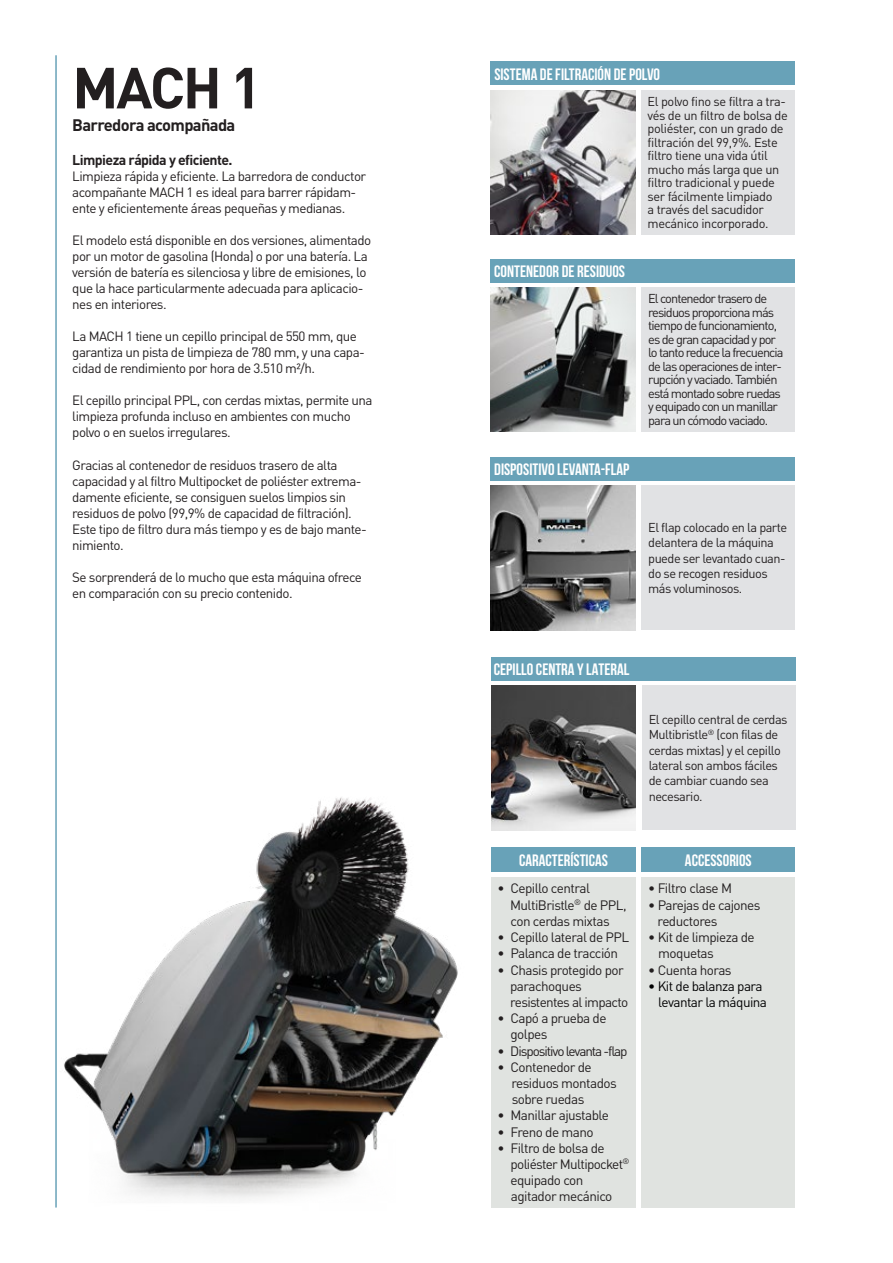
<style>
.page{position:relative;width:893px;height:1263px;background:#fff}
.page>*{position:absolute;margin:0;border:0;box-sizing:border-box;transform-origin:0 0}
.t1{font:700 57px "DIN Pro";color:#231f20}
.t2{font:700 16.5px "Bebas Neue";color:#fff}
.t3{font:700 16.5px "DIN Pro";letter-spacing:-.04em;color:#231f20}
.t4{font:700 14.1px "DIN Pro";letter-spacing:-.04em;color:#231f20}
.t5{font:13.5px/16.2px "DIN Pro";letter-spacing:-.04em;color:#231f20}
.t6{font:13.5px/16.2px "DIN Pro";letter-spacing:-.04em;color:#000001}
.t7{font:13.5px "DIN Pro";letter-spacing:-.08em;color:#231f20}
.t8{font:13.35px/16px "DIN Pro";letter-spacing:-.04em;color:#231f20}
.t9{font:12.75px/15.3px "DIN Pro";letter-spacing:-.04em;color:#231f20}
.t10{font:12.75px/13.5px "DIN Pro";letter-spacing:-.07em;color:#231f20}
</style>
<div class="page">
<img style="left:491px;top:685px;width:145px;height:145px">
<img style="left:491px;top:486px;width:144px;height:144px">
<img style="left:491px;top:287px;width:144px;height:145px">
<img style="left:491px;top:90px;width:144px;height:145px">
<hr style="left:55px;top:55px;width:2px;height:1152px;background:#68a2b8">
<img style="left:55px;top:780px;width:560px;height:428px">
<div style="left:642px;top:877px;width:153px;height:331px;background:#e0e3e0"></div>
<div style="left:491px;top:877px;width:145px;height:331px;background:#e0e3e0"></div>
<div style="left:642px;top:685px;width:153px;height:145px;background:#e1e2e4"></div>
<div style="left:642px;top:486px;width:153px;height:144px;background:#e1e2e4"></div>
<div style="left:642px;top:287px;width:153px;height:145px;background:#e1e2e4"></div>
<div style="left:642px;top:847px;width:153px;height:25px;background:#68a2b8"></div>
<div style="left:491px;top:847px;width:145px;height:25px;background:#68a2b8"></div>
<div style="left:491px;top:657px;width:304px;height:24px;background:#68a2b8"></div>
<div style="left:491px;top:457px;width:304px;height:24px;background:#68a2b8"></div>
<div style="left:491px;top:259px;width:304px;height:24px;background:#68a2b8"></div>
<div style="left:641px;top:90px;width:153px;height:145px;background:#e1e2e4"></div>
<div style="left:491px;top:62px;width:304px;height:23px;background:#68a2b8"></div>
<h1 class="t1" style="left:72px;top:40px;width:191px">MACH 1</h1>
<p class="t3" style="left:72px;top:111px;width:165px">Barredora acompañada</p>
<p class="t4" style="left:72px;top:148px;width:162px">Limpieza rápida y eficiente.</p>
<p class="t8" style="left:72px;top:167px;width:295px">Limpieza rápida y eficiente. La barredora de conductor acompañante MACH 1 es ideal para barrer rápidam&shy;ente y eficientemente áreas pequeñas y medianas.</p>
<p class="t8" style="left:72px;top:231px;width:300px">El modelo está disponible en dos versiones, alimentado por un motor de gasolina (Honda) o por una batería. La versión de batería es silenciosa y libre de emisiones, lo que la hace particularmente adecuada para aplicacio&shy;nes en interiores.</p>
<p class="t8" style="left:72px;top:327px;width:294px">La MACH 1 tiene un cepillo principal de 550 mm, que garantiza un pista de limpieza de 780 mm, y una capa&shy;cidad de rendimiento por hora de 3.510 m²/h.</p>
<p class="t8" style="left:72px;top:391px;width:302px">El cepillo principal PPL, con cerdas mixtas, permite una limpieza profunda incluso en ambientes con mucho polvo o en suelos irregulares.</p>
<p class="t8" style="left:72px;top:455px;width:296px">Gracias al contenedor de residuos trasero de alta capacidad y al filtro Multipocket de poliéster extrema&shy;damente eficiente, se consiguen suelos limpios sin residuos de polvo (99,9% de capacidad de filtración).<br>Este tipo de filtro dura más tiempo y es de bajo mante&shy;nimiento.</p>
<p class="t8" style="left:72px;top:568px;width:291px">Se sorprenderá de lo mucho que esta máquina ofrece en comparación con su precio contenido.</p>
<p class="t2" style="left:494px;top:65px;width:167px">SISTEMA DE FILTRACIÓN DE POLVO</p>
<p class="t2" style="left:494px;top:262px;width:132px">CONTENEDOR DE RESIDUOS</p>
<p class="t2" style="left:494px;top:461px;width:137px">DISPOSITIVO LEVANTA-FLAP</p>
<p class="t9" style="left:648px;top:94px;width:142px;line-height:13.5px">El polvo fino se filtra a tra&shy;vés de un filtro de bolsa de poliéster, con un grado de filtración del 99,9%. Este filtro tiene una vida útil mucho más larga que un filtro tradicional y puede ser fácilmente limpiado<br>a través del sacudidor mecánico incorporado.</p>
<p class="t10" style="left:648px;top:291px;width:137px">El contenedor trasero de residuos proporciona más tiempo de funcionamiento, es de gran capacidad y por lo tanto reduce la frecuencia de las operaciones de inter&shy;rupción y vaciado. También está montado sobre ruedas y equipado con un manillar para un cómodo vaciado.</p>
<p class="t9" style="left:648px;top:518px;width:141px">El flap colocado en la parte delantera de la máquina puede ser levantado cuan&shy;do se recogen residuos más voluminosos.</p>
<p class="t2" style="left:494px;top:660px;width:137px">CEPILLO CENTRA Y LATERAL</p>
<p class="t9" style="left:649px;top:711px;width:140px">El cepillo central de cerdas<br>Multibristle<sup>®</sup> (con filas de cerdas mixtas) y el cepillo lateral son ambos fáciles de cambiar cuando sea necesario.</p>
<p class="t2" style="left:519px;top:851px;width:90px">CARACTERÍSTICAS</p>
<p class="t2" style="left:685px;top:851px;width:68px">ACCESSORIOS</p>
<p class="t5" style="left:510px;top:879px;width:118px;text-indent:-13px">• Cepillo central<br>MultiBristle<sup>®</sup> de PPL, con cerdas mixtas</p>
<p class="t5" style="left:498px;top:928px;width:133px">• Cepillo lateral de PPL</p>
<p class="t5" style="left:498px;top:944px;width:122px">• Palanca de tracción</p>
<p class="t5" style="left:510px;top:960px;width:120px;text-indent:-12px">• Chasis protegido por parachoques resistentes al impacto</p>
<p class="t5" style="left:510px;top:1009px;width:98px;text-indent:-13px">• Capó a prueba de golpes</p>
<p class="t7" style="left:498px;top:1040px;width:131px">• Dispositivo levanta -flap</p>
<p class="t5" style="left:511px;top:1057px;width:107px;text-indent:-14px">• Contenedor de residuos montados sobre ruedas</p>
<p class="t5" style="left:498px;top:1106px;width:113px">• Manillar ajustable</p>
<p class="t5" style="left:498px;top:1122px;width:97px">• Freno de mano</p>
<p class="t5" style="left:510px;top:1138px;width:121px;text-indent:-13px">• Filtro de bolsa de poliéster Multipocket<sup>® </sup>equipado con agitador mecánico</p>
<p class="t5" style="left:648px;top:879px;width:85px">• Filtro clase M</p>
<p class="t5" style="left:658px;top:895px;width:104px;text-indent:-9px">• Parejas de cajones reductores</p>
<p class="t5" style="left:658px;top:928px;width:98px;text-indent:-10px">• Kit de limpieza de moquetas</p>
<p class="t5" style="left:648px;top:960px;width:85px">• Cuenta horas</p>
<p class="t6" style="left:658px;top:976px;width:110px;text-indent:-10px">• Kit de balanza para levantar la máquina</p>
</div>
